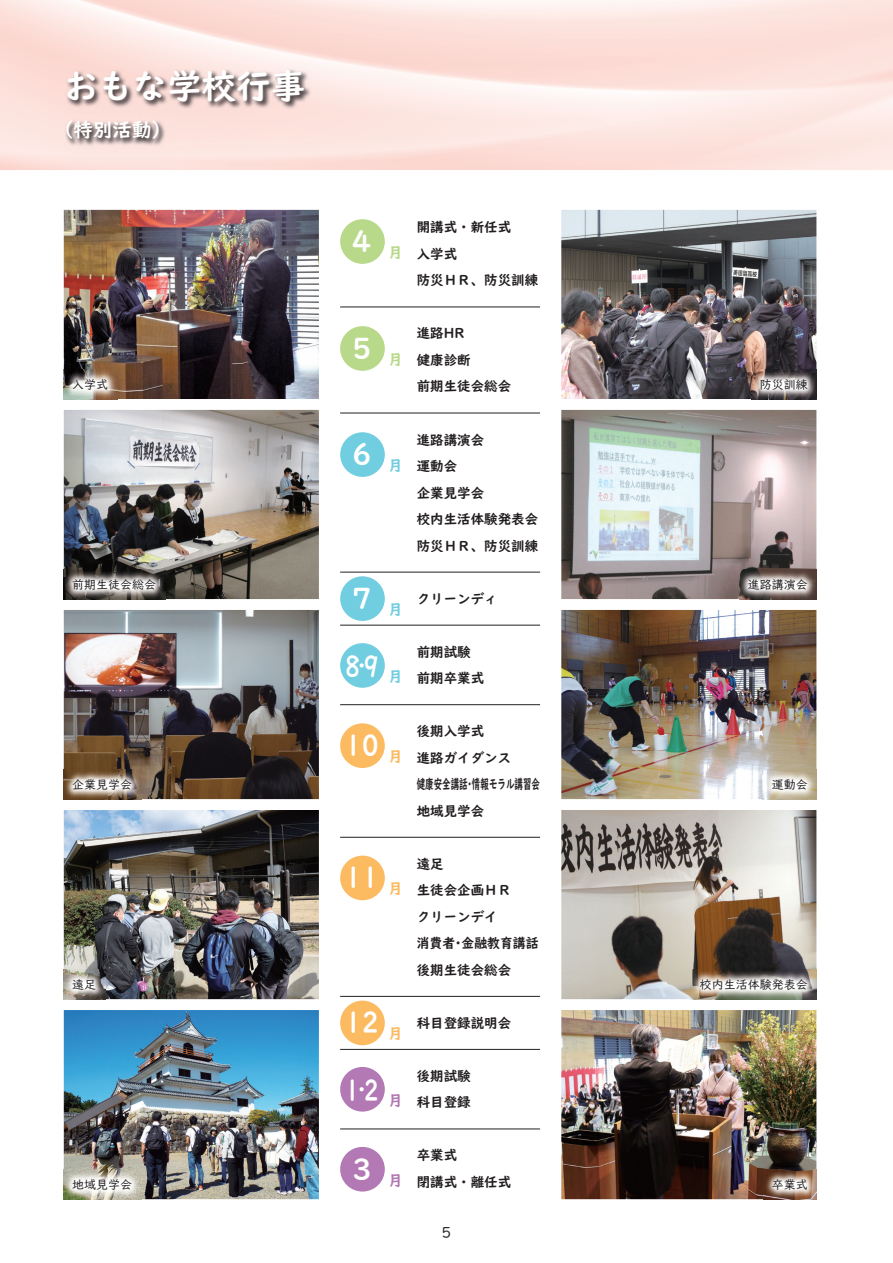
<style>
.page{position:relative;width:893px;height:1263px;background:#fff}
.page>*{position:absolute;margin:0;border:0;box-sizing:border-box;transform-origin:0 0}
.t1{font:34.5px "UD Digi Kyokasho NP B";color:#fff}
.t2{font:28.5px "UD Digi Kyokasho NP B";color:#fff}
.t3{font:28.5px "UD Digi Kyokasho NP B";color:#fff;scale:.85 1}
.t4{font:28.5px "UD Digi Kyokasho NP B";color:#fff;scale:.75 1}
.t5{font:19.5px "UD Digi Kyokasho NP B";color:#fff}
.t6{font:15px "UD Digi Kyokasho NP R";color:#231f20}
.t7{font:13.5px/26.5px "UD Digi Kyokasho NP B";color:#231f20}
.t8{font:12px "UD Digi Kyokasho NP R";color:#231f20}
</style>
<div class="page">
<img style="left:64px;top:210px;width:255px;height:189px">
<img style="left:64px;top:410px;width:255px;height:189px">
<img style="left:561px;top:210px;width:255px;height:189px">
<img style="left:561px;top:410px;width:255px;height:189px">
<img style="left:561px;top:1010px;width:255px;height:189px">
<img style="left:751px;top:370px;width:66px;height:30px">
<img style="left:751px;top:370px;width:65px;height:29px">
<img style="left:64px;top:399px;width:53px;height:1px">
<img style="left:64px;top:370px;width:53px;height:29px">
<img style="left:63px;top:570px;width:102px;height:30px">
<img style="left:64px;top:570px;width:101px;height:29px">
<img style="left:64px;top:610px;width:255px;height:189px">
<img style="left:63px;top:769px;width:78px;height:31px">
<img style="left:64px;top:769px;width:77px;height:30px">
<img style="left:64px;top:1010px;width:255px;height:189px">
<img style="left:63px;top:1170px;width:78px;height:30px">
<img style="left:64px;top:1170px;width:77px;height:29px">
<img style="left:64px;top:810px;width:255px;height:189px">
<img style="left:63px;top:970px;width:42px;height:30px">
<img style="left:64px;top:970px;width:41px;height:29px">
<img style="left:739px;top:569px;width:78px;height:31px">
<img style="left:739px;top:569px;width:77px;height:30px">
<img style="left:561px;top:810px;width:255px;height:189px">
<img style="left:691px;top:970px;width:126px;height:30px">
<img style="left:691px;top:970px;width:125px;height:29px">
<img style="left:561px;top:610px;width:255px;height:189px">
<img style="left:816px;top:770px;width:1px;height:29px">
<img style="left:763px;top:770px;width:53px;height:29px">
<img style="left:763px;top:1169px;width:54px;height:31px">
<img style="left:763px;top:1169px;width:53px;height:30px">
<hr style="left:340px;top:306px;width:200px;height:1px;background:#231f20">
<hr style="left:340px;top:413px;width:200px;height:1px;background:#231f20">
<hr style="left:340px;top:572px;width:200px;height:1px;background:#231f20">
<hr style="left:340px;top:625px;width:200px;height:1px;background:#231f20">
<hr style="left:340px;top:704px;width:200px;height:1px;background:#231f20">
<hr style="left:340px;top:837px;width:200px;height:1px;background:#231f20">
<hr style="left:340px;top:996px;width:200px;height:1px;background:#231f20">
<hr style="left:340px;top:1049px;width:200px;height:1px;background:#231f20">
<hr style="left:340px;top:1128px;width:200px;height:1px;background:#231f20">
<div style="left:340px;top:219px;width:45px;height:45px;background:#b8d989;border-radius:50%"></div>
<div style="left:340px;top:326px;width:45px;height:45px;background:#b8d989;border-radius:50%"></div>
<div style="left:340px;top:432px;width:45px;height:45px;background:#71cee1;border-radius:50%"></div>
<div style="left:340px;top:576px;width:45px;height:45px;background:#71cee1;border-radius:50%"></div>
<div style="left:340px;top:723px;width:45px;height:45px;background:#fcba61;border-radius:50%"></div>
<div style="left:340px;top:855px;width:45px;height:45px;background:#fcba61;border-radius:50%"></div>
<div style="left:340px;top:1000px;width:45px;height:45px;background:#fcba61;border-radius:50%"></div>
<div style="left:340px;top:1147px;width:45px;height:44px;background:#b279b4;border-radius:50%"></div>
<div style="left:340px;top:643px;width:45px;height:45px;background:#71cee1;border-radius:50%"></div>
<svg style="left:360px;top:663px;width:4px;height:4px"></svg>
<div style="left:340px;top:1067px;width:45px;height:44px;background:#b279b4;border-radius:50%"></div>
<svg style="left:359px;top:1087px;width:5px;height:4px"></svg>
<img style="left:65px;top:69px;width:246px;height:77px">
<h1 class="t1" style="left:64px;top:66px;width:243px">おもな学校行事</h1>
<h3 class="t5" style="left:54px;top:118px;width:118px">（特別活動）</h3>
<h2 class="t2" style="left:352px;top:225px;width:53px">4 <sub>月</sub></h2>
<p class="t7" style="left:417px;top:214px;width:123px">開講式・新任式　入学式<br>防災ＨＲ、防災訓練</p>
<p class="t7" style="left:417px;top:320px;width:96px">進路HR<br>健康診断<br>前期生徒会総会</p>
<h2 class="t2" style="left:352px;top:332px;width:53px">5 <sub>月</sub></h2>
<p class="t8" style="left:72px;top:378px;width:38px">入学式</p>
<p class="t8" style="left:760px;top:378px;width:50px">防災訓練</p>
<p class="t8" style="left:72px;top:578px;width:86px">前期生徒会総会</p>
<h2 class="t2" style="left:352px;top:438px;width:53px">6 <sub>月</sub></h2>
<h2 class="t2" style="left:352px;top:582px;width:53px">7 <sub>月</sub></h2>
<p class="t7" style="left:417px;top:426px;width:123px">進路講演会<br>運動会<br>企業見学会<br>校内生活体験発表会防災ＨＲ、防災訓練</p>
<p class="t7" style="left:417px;top:585px;width:82px">クリーンディ</p>
<p class="t8" style="left:748px;top:578px;width:62px">進路講演会</p>
<h2 class="t4" style="left:345px;top:650px;width:79px">8 9 <sub>月</sub></h2>
<p class="t7" style="left:417px;top:638px;width:69px">前期試験　前期卒業式</p>
<p class="t8" style="left:72px;top:778px;width:62px">企業見学会</p>
<h2 class="t3" style="left:345px;top:728px;width:70px">10 <sub>月</sub></h2>
<p class="t7" style="left:417px;top:718px;width:125px">後期入学式　<br>進路ガイダンス　<br>健康安全講話・情報モラル講習会地域見学会</p>
<p class="t8" style="left:772px;top:778px;width:37px">運動会</p>
<h2 class="t3" style="left:345px;top:860px;width:70px">11 <sub>月</sub></h2>
<p class="t7" style="left:417px;top:850px;width:123px">遠足<br>生徒会企画ＨＲ<br>クリーンデイ<br>消費者・金融教育講話後期生徒会総会</p>
<p class="t8" style="left:72px;top:978px;width:26px">遠足</p>
<p class="t8" style="left:700px;top:978px;width:110px">校内生活体験発表会</p>
<h2 class="t3" style="left:345px;top:1005px;width:70px">12 <sub>月</sub></h2>
<p class="t7" style="left:417px;top:1010px;width:96px">科目登録説明会</p>
<h2 class="t4" style="left:345px;top:1073px;width:79px">1 2 <sub>月</sub></h2>
<p class="t7" style="left:417px;top:1063px;width:55px">後期試験科目登録</p>
<p class="t8" style="left:72px;top:1178px;width:62px">地域見学会</p>
<h2 class="t2" style="left:352px;top:1152px;width:53px">3 <sub>月</sub></h2>
<p class="t7" style="left:417px;top:1142px;width:96px">卒業式<br>閉講式・離任式</p>
<p class="t8" style="left:772px;top:1178px;width:37px">卒業式</p>
<p class="t6" style="left:442px;top:1224px;width:11px">5</p>
</div>
